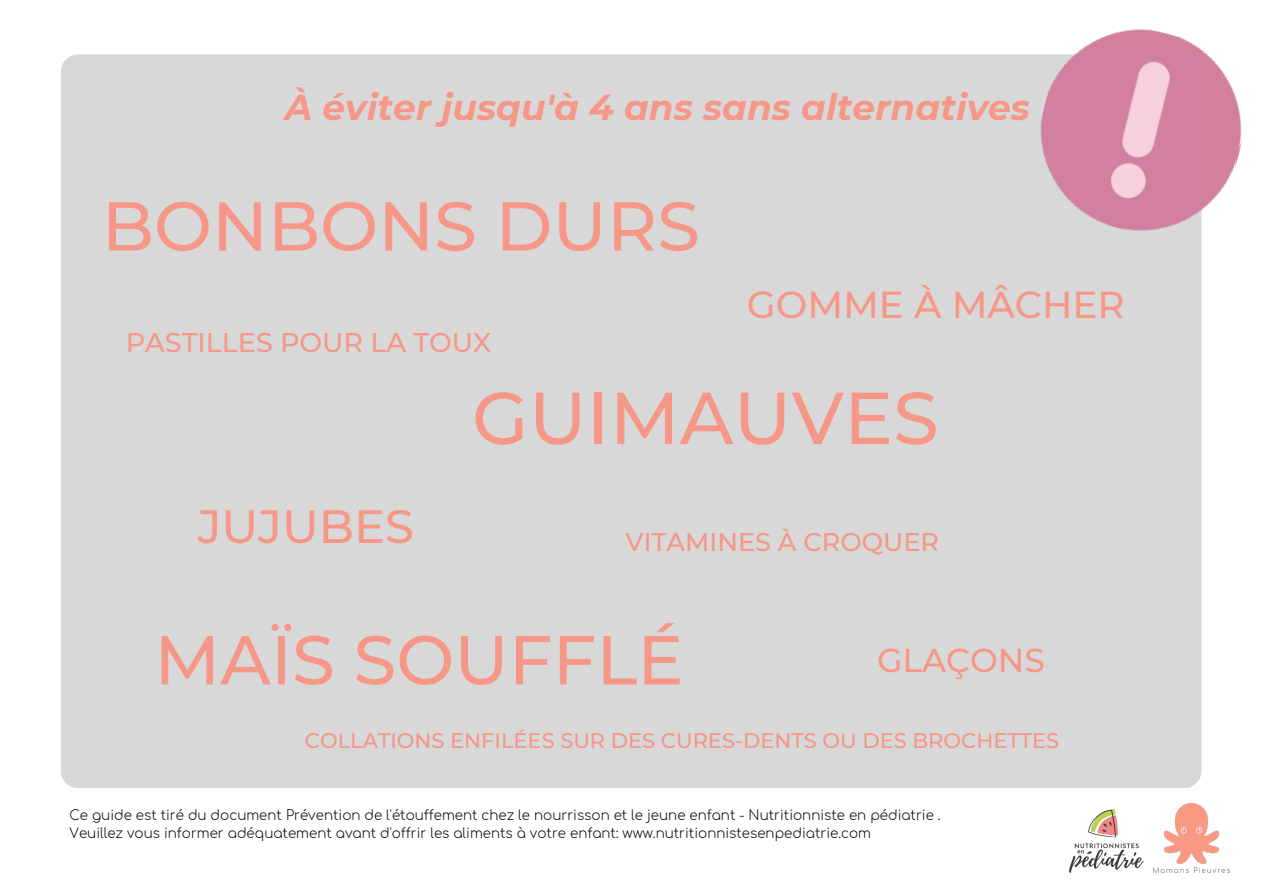
<style>
.page{position:relative;width:1263px;height:894px;background:#fff}
.page>*{position:absolute;margin:0;border:0;box-sizing:border-box;transform-origin:0 0}
.t1{font:500 73.5px "Montserrat";color:#f69787}
.t2{font:500 69px "Montserrat";color:#f69787}
.t3{font:500 46.5px "Montserrat";color:#f69787}
.t4{font:500 37.5px "Montserrat";color:#f69787}
.t5{font:italic 700 36px "Montserrat";color:#f69787}
.t6{font:500 33px "Montserrat";color:#f69787}
.t7{font:500 27px "Montserrat";color:#f69787}
.t8{font:500 25.5px "Montserrat";color:#f69787}
.t9{font:500 21px "Montserrat";color:#f69787}
.t10{font:300 13.5px "Comfortaa";color:#000}
</style>
<div class="page">
<div style="left:61px;top:54px;width:1140px;height:734px;background:#d8d8d8;border-radius:17px"></div>
<img style="left:1069px;top:809px;width:75px;height:64px">
<img style="left:1153px;top:803px;width:77px;height:69px">
<img style="left:1020px;top:29px;width:222px;height:223px">
<p class="t5" style="left:285px;top:85px;width:747px">À éviter jusqu'à 4 ans sans alternatives</p>
<p class="t2" style="left:102px;top:184px;width:600px">BONBONS DURS</p>
<p class="t7" style="left:126px;top:326px;width:367px">PASTILLES POUR LA TOUX</p>
<p class="t4" style="left:747px;top:282px;width:379px">GOMME À MÂCHER</p>
<p class="t3" style="left:198px;top:498px;width:218px">JUJUBES</p>
<p class="t1" style="left:472px;top:373px;width:468px">GUIMAUVES</p>
<p class="t8" style="left:626px;top:526px;width:315px">VITAMINES À CROQUER</p>
<p class="t2" style="left:154px;top:617px;width:531px">MAÏS SOUFFLÉ</p>
<p class="t6" style="left:877px;top:640px;width:169px">GLAÇONS</p>
<p class="t9" style="left:305px;top:727px;width:756px">COLLATIONS ENFILÉES SUR DES CURES-DENTS OU DES BROCHETTES</p>
<p class="t10" style="left:70px;top:807px;width:872px">Ce guide est tiré du document Prévention de l'étouffement chez le nourrisson et le jeune enfant - Nutritionniste en pédiatrie .</p>
<p class="t10" style="left:70px;top:825px;width:803px">Veuillez vous informer adéquatement avant d'offrir les aliments à votre enfant: www.nutritionnistesenpediatrie.com</p>
</div>
